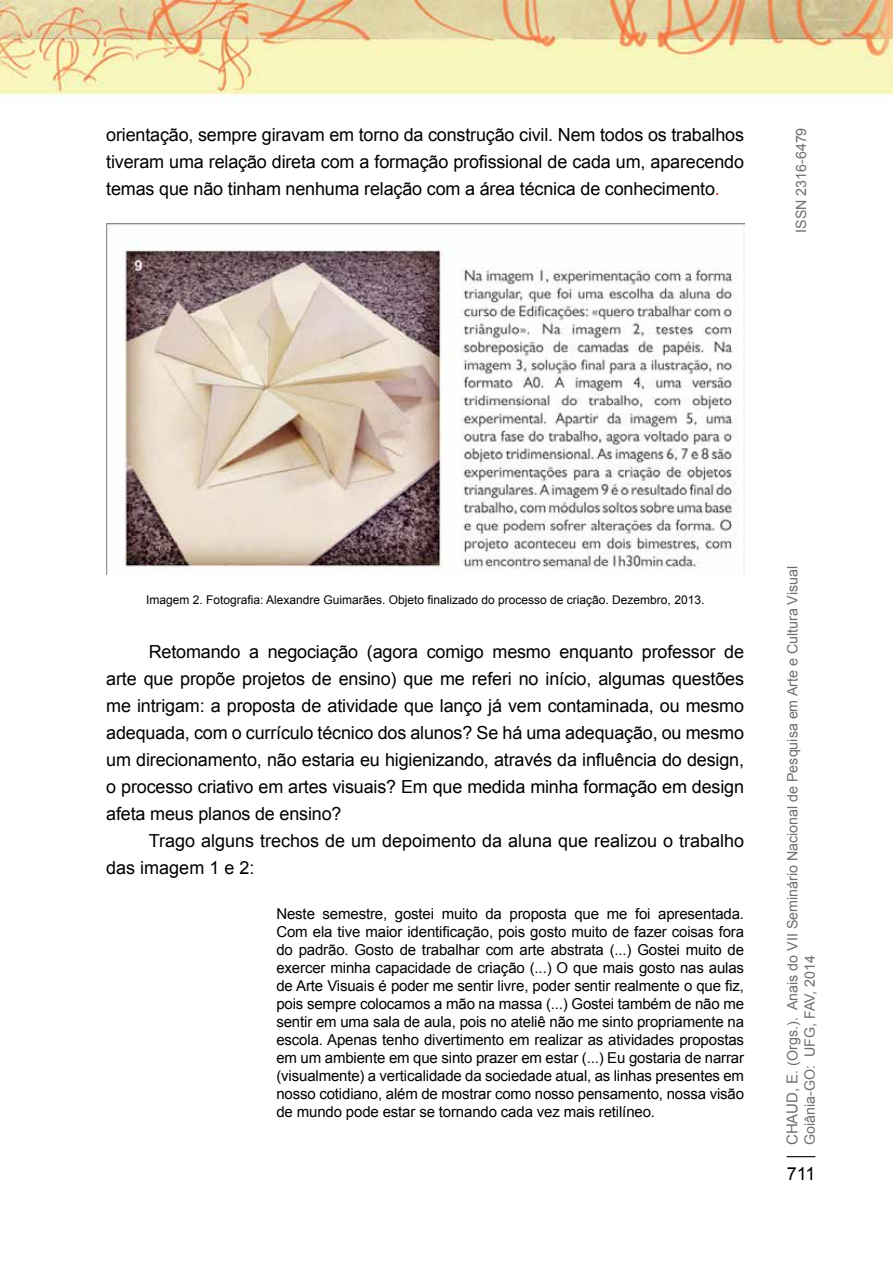
<style>
.page{position:relative;width:893px;height:1263px;background:#fff}
.page>*{position:absolute;margin:0;border:0;box-sizing:border-box;transform-origin:0 0}
.t1{font:18px/27px "Arial";letter-spacing:-.01em;color:#000;text-align:justify}
.t2{font:15px/18px "Arial";letter-spacing:-.01em;color:#000;text-align:justify}
.t3{font:14.25px/17.1px "Arial";color:#6d6e71}
.t4{font:12px "Arial";color:#000}
.s1{color:#d22004}
.s2{font-size:15px}
</style>
<div class="page">
<svg style="left:787px;top:1156px;width:28px;height:1px"></svg>
<img style="left:0;top:0;width:893px;height:102px">
<img style="left:106px;top:224px;width:638px;height:350px">
<p class="t1" style="left:106px;top:121px;width:639px">orientação, sempre giravam em torno da construção civil. Nem todos os trabalhos tiveram uma relação direta com a formação profissional de cada um, aparecendo temas que não tinham nenhuma relação com a área técnica de conhecimento<span class="s1">.</span></p>
<p class="t3" style="left:793px;top:233px;width:107px;rotate:-90deg">ISSN 2316-6479</p>
<p class="t4" style="left:146px;top:592px;width:560px">Imagem 2. Fotografia: Alexandre Guimarães. Objeto finalizado do processo de criação. Dezembro, 2013.</p>
<p class="t1" style="left:106px;top:638px;width:639px;text-indent:43px">Retomando a negociação (agora comigo mesmo enquanto professor de arte que propõe projetos de ensino) que me referi no início, algumas questões me intrigam: a proposta de atividade que lanço já vem contaminada, ou mesmo adequada, com o currículo técnico dos alunos? Se há uma adequação, ou mesmo um direcionamento, não estaria eu higienizando, através da influência do design, o processo criativo em artes visuais? Em que medida minha formação em design afeta meus planos de ensino?</p>
<p class="t1" style="left:106px;top:827px;width:639px;text-indent:43px">Trago alguns trechos de um depoimento da aluna que realizou o trabalho das imagem 1 e 2:</p>
<p class="t2" style="left:276px;top:905px;width:469px">Neste semestre, gostei muito da proposta que me foi apresentada.<br>Com ela tive maior identificação, pois gosto muito de fazer coisas fora do padrão. Gosto de trabalhar com arte abstrata (...) Gostei muito de exercer minha capacidade de criação (...) O que mais gosto nas aulas de Arte Visuais é poder me sentir livre, poder sentir realmente o que fiz, pois sempre colocamos a mão na massa (...) Gostei também de não me sentir em uma sala de aula, pois no ateliê não me sinto propriamente na escola. Apenas tenho divertimento em realizar as atividades propostas em um ambiente em que sinto prazer em estar (...) Eu gostaria de narrar (visualmente) a verticalidade da sociedade atual, as linhas presentes em nosso cotidiano, além de mostrar como nosso pensamento, nossa visão de mundo pode estar se tornando cada vez mais retilíneo.</p>
<p class="t3" style="left:784px;top:1145px;width:581px;rotate:-90deg"><span class="s2">Chaud, E</span>. (Orgs.). Anais do VII Seminário Nacional de Pesquisa em Arte e Cultura Visual<br>Goiânia-GO: U FG, FAV, 2014</p>
<p class="t1" style="left:787px;top:1160px;width:30px">711</p>
</div>
